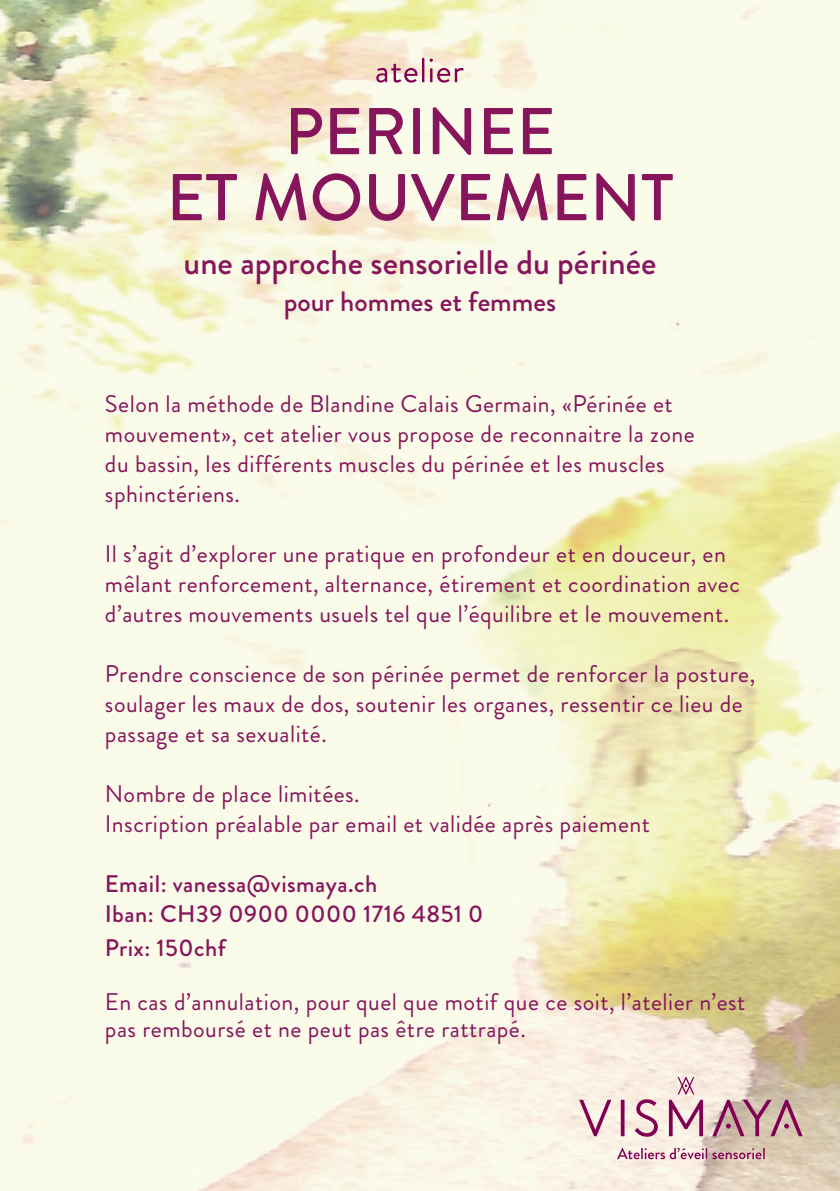
<style>
.page{position:relative;width:840px;height:1191px;background:#fff}
.page>*{position:absolute;margin:0;border:0;box-sizing:border-box;transform-origin:0 0}
.t1{font:500 66px/66px "Brandon Grotesque";color:#87155c;text-align:center}
.t2{font:500 34px "Brandon Grotesque";color:#87155c}
.Main_Texte{font:500 28px "Brandon Grotesque";color:#87155c}
.Main_Texte-2{font:24px/30px "Brandon Grotesque";letter-spacing:.02em;color:#87155c}
.Main_Texte-3{font:500 24px "Brandon Grotesque";letter-spacing:.02em;color:#87155c}
</style>
<div class="page">
<img style="left:0;top:0;width:839px;height:1191px">
<svg style="left:376px;top:58px;width:87px;height:25px;background:#ddb8bb"></svg>
<svg style="left:579px;top:1099px;width:32px;height:37px"></svg>
<svg style="left:620px;top:1077px;width:182px;height:59px;background:#d7b7b7"></svg>
<svg style="left:616px;top:1147px;width:148px;height:12px;background:#d0a6b1"></svg>
<p class="t1" style="left:166px;top:100px;width:508px">PERINEE<br>ET MOUVEMENT</p>
<p class="t2" style="left:183px;top:239px;width:474px">une approche sensorielle du périnée</p>
<p class="Main_Texte" style="left:283px;top:282px;width:274px">pour hommes et femmes</p>
<p class="Main_Texte-2" style="left:105px;top:389px;width:591px">Selon la méthode de Blandine Calais Germain, «Périnée et mouvement», cet atelier vous propose de reconnaitre la zone du bassin, les différents muscles du périnée et les muscles sphinctériens.</p>
<p class="Main_Texte-2" style="left:105px;top:539px;width:636px">Il s’agit d’explorer une pratique en profondeur et en douceur, en mêlant renforcement, alternance, étirement et coordination avec d’autres mouvements usuels tel que l’équilibre et le mouvement.</p>
<p class="Main_Texte-2" style="left:105px;top:659px;width:651px">Prendre conscience de son périnée permet de renforcer la posture, soulager les maux de dos, soutenir les organes, ressentir ce lieu de passage et sa sexualité.</p>
<p class="Main_Texte-2" style="left:105px;top:779px;width:256px">Nombre de place limitées.</p>
<p class="Main_Texte-2" style="left:105px;top:809px;width:546px">Inscription préalable par email et validée après paiement</p>
<p class="Main_Texte-3" style="left:105px;top:867px;width:273px">Email: vanessa@vismaya.ch</p>
<p class="Main_Texte-3" style="left:105px;top:897px;width:380px">Iban: CH39 0900 0000 1716 4851 0</p>
<p class="Main_Texte-3" style="left:105px;top:931px;width:122px">Prix: 150chf</p>
<p class="Main_Texte-2" style="left:105px;top:988px;width:641px;line-height:27px">En cas d’annulation, pour quel que motif que ce soit, l’atelier n’est pas remboursé et ne peut pas être rattrapé.</p>
</div>
